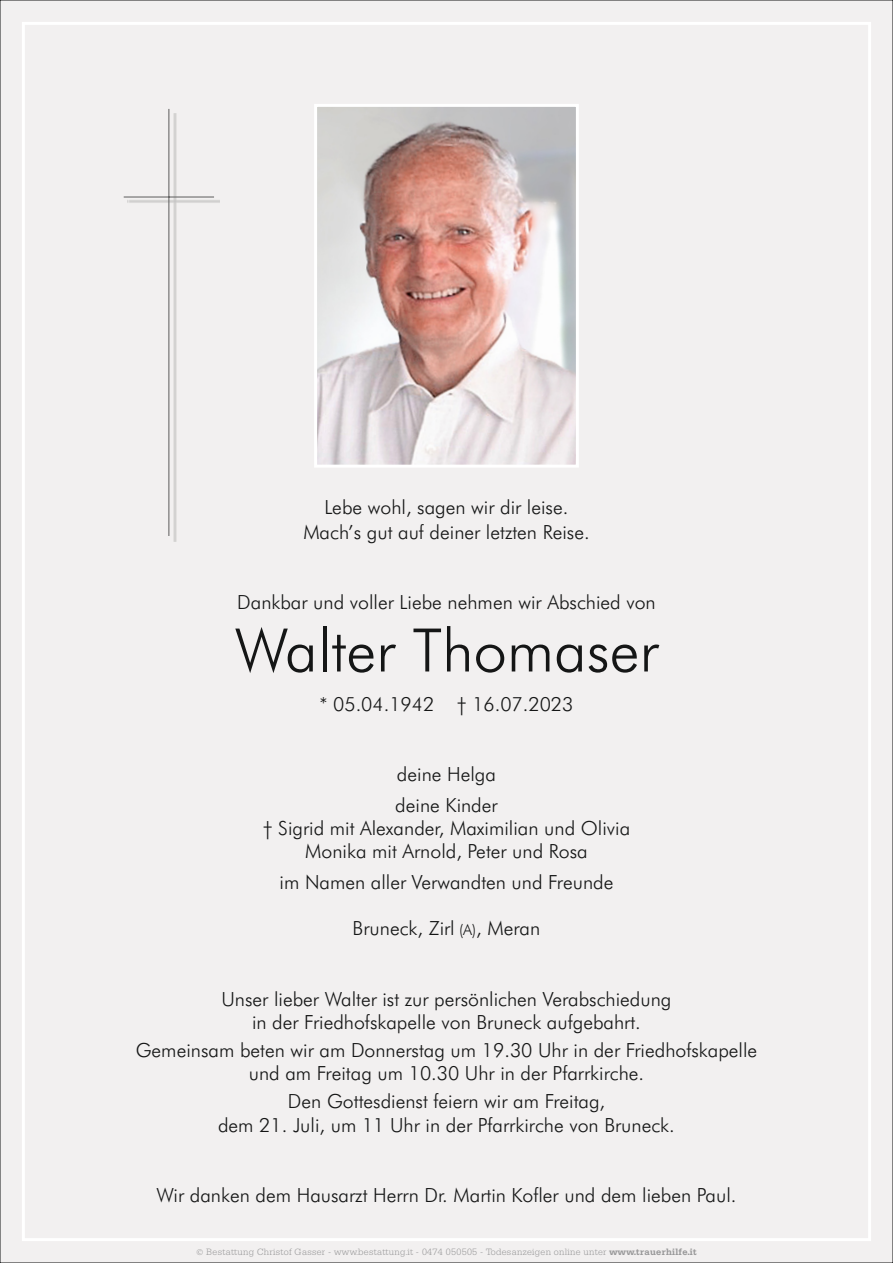
<style>
.page{position:relative;width:893px;height:1263px;background:#f2f0f0}
.page>*{position:absolute;margin:0;border:0;box-sizing:border-box;transform-origin:0 0}
.t1{font:300 60px "Futura BT";color:#151616}
.t2{font:300 19.5px/23.4px "Futura BT";color:#151616;text-align:center}
.t3{font:9px "Serena Small Normal";letter-spacing:.04em;color:#989899}
.s1{font-size:15px}
.s2{font-family:"Serena Small";font-weight:700}
</style>
<div class="page">
<img style="left:318px;top:108px;width:257px;height:356px">
<div style="left:314px;top:104px;width:265px;height:364px;border:3px solid #fff"></div>
<div style="left:128px;top:113px;width:92px;height:429px;background:#151616;opacity:.22"></div>
<hr style="left:168px;top:109px;width:1px;height:88px;background:#676767">
<hr style="left:124px;top:196px;width:90px;height:2px;background:#676767">
<hr style="left:168px;top:197px;width:1px;height:339px;background:#676767">
<p class="t2" style="left:303px;top:497px;width:288px;line-height:24.6px">Lebe wohl, sagen wir dir leise.<br>Mach’s gut auf deiner letzten Reise.</p>
<p class="t2" style="left:237px;top:592px;width:420px">Dankbar und voller Liebe nehmen wir Abschied von</p>
<h1 class="t1" style="left:235px;top:626px;width:425px">Walter Thomaser</h1>
<p class="t2" style="left:319px;top:694px;width:255px">* 05.04.1942 † 16.07.2023</p>
<p class="t2" style="left:395px;top:761px;width:104px;line-height:30.5px;text-align:left">deine Helga deine Kinder</p>
<p class="t2" style="left:263px;top:818px;width:369px">† Sigrid mit Alexander, Maximilian und Olivia<br>Monika mit Arnold, Peter und Rosa</p>
<p class="t2" style="left:279px;top:872px;width:335px">im Namen aller Verwandten und Freunde</p>
<p class="t2" style="left:353px;top:919px;width:189px">Bruneck, Zirl <span class="s1">(A)</span>, Meran</p>
<p class="t2" style="left:221px;top:989px;width:452px">Unser lieber Walter ist zur persönlichen Verabschiedung in der Friedhofskapelle von Bruneck aufgebahrt.</p>
<p class="t2" style="left:136px;top:1040px;width:623px">Gemeinsam beten wir am Donnerstag um 19.30 Uhr in der Friedhofskapelle und am Freitag um 10.30 Uhr in der Pfarrkirche.</p>
<p class="t2" style="left:218px;top:1091px;width:458px">Den Gottesdienst feiern wir am Freitag,<br>dem 21. Juli, um 11 Uhr in der Pfarrkirche von Bruneck.</p>
<p class="t2" style="left:156px;top:1185px;width:582px">Wir danken dem Hausarzt Herrn Dr. Martin Kofler und dem lieben Paul.</p>
<p class="t3" style="left:196px;top:1246px;width:501px">© Bestattung Christof Gasser - www.bestattung.it - 0474 050505 - Todesanzeigen online unter <span class="s2">www.trauerhilfe.it</span></p>
</div>
